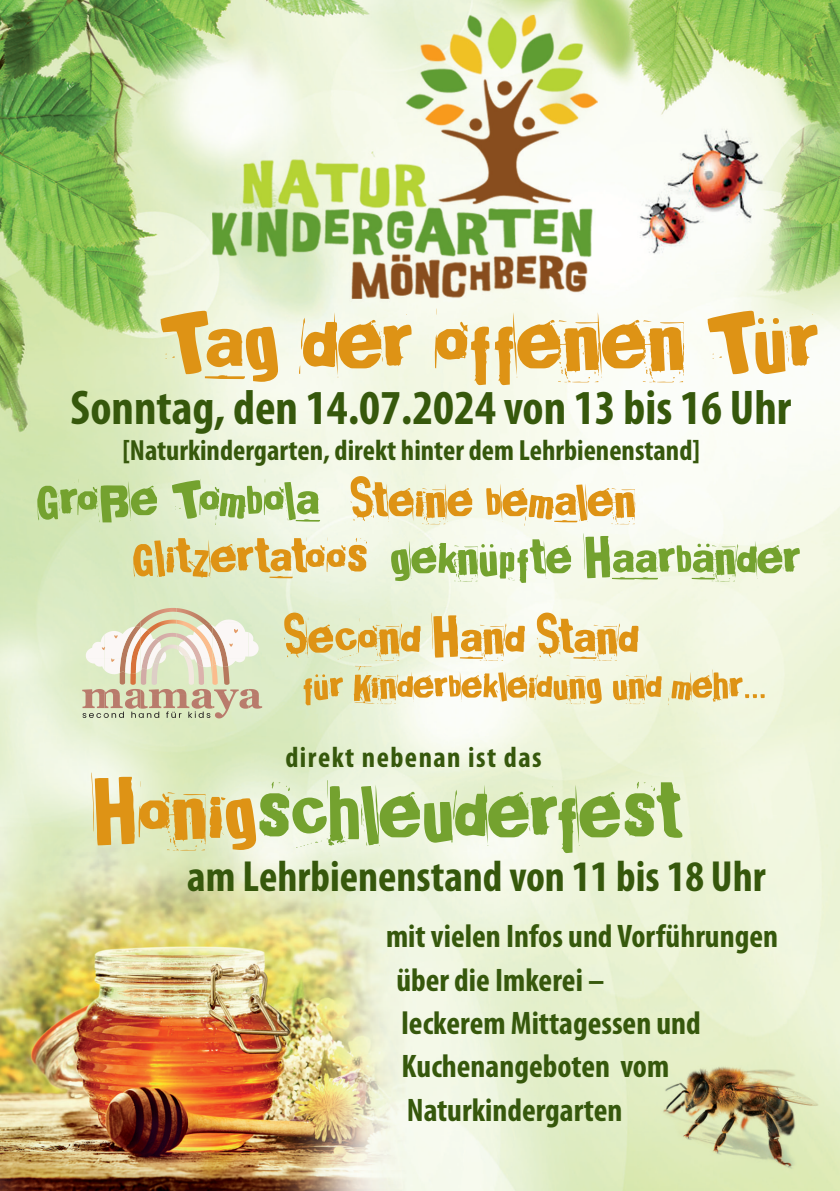
<style>
.page{position:relative;width:840px;height:1191px;background:#fff}
.page>*{position:absolute;margin:0;border:0;box-sizing:border-box;transform-origin:0 0}
.t1{font:108.4px "Broken 15";color:#de9315}
.t2{font:101.8px "Broken 15";color:#74a22f}
.t3{font:65.8px "Broken 15";color:#74a22f}
.t4{font:62.8px/79.4px "Broken 15";color:#de9315;text-align:center}
.t5{font:50px "Broken 15";color:#de9315}
.t6{font:700 condensed 49px "Myriad Pro";color:#36580c}
.t7{font:700 condensed 43.8px "Myriad Pro";color:#36580c}
.t8{font:700 condensed 32.6px "Myriad Pro";color:#36580c}
.t9{font:700 condensed 29.2px "Myriad Pro";color:#36580c}
.t10{font:700 condensed 29.2px "Myriad Pro";letter-spacing:.05em;color:#36580c}
.s1{color:#74a22f}
.s2{color:#de9315}
</style>
<div class="page">
<img style="left:0;top:0;width:839px;height:1191px">
<svg style="left:82px;top:617px;width:180px;height:101px"></svg>
<h1 class="t1" style="left:158px;top:276px;width:662px">Tag der offenen Tür</h1>
<h3 class="t6" style="left:71px;top:389px;width:721px">Sonntag, den 14.07.2024 von 13 bis 16 Uhr</h3>
<p class="t9" style="left:122px;top:439px;width:579px">[Naturkindergarten, direkt hinter dem Lehrbienenstand]</p>
<h3 class="t4" style="left:350px;top:460px;width:287px">Steine bemalen</h3>
<h3 class="t3" style="left:37px;top:459px;width:284px">Große Tombola</h3>
<h3 class="t4" style="left:133px;top:517px;width:669px">Glitzertatoos <span class="s1">geknüpfte Haarbänder<br></span>Second Hand Stand</h3>
<h3 class="t5" style="left:302px;top:655px;width:465px">für Kinderbekleidung und mehr...</h3>
<p class="t10" style="left:285px;top:746px;width:257px">direkt nebenan ist das</p>
<h2 class="t2" style="left:93px;top:750px;width:590px"><span class="s2">Honig</span>schleuderfest</h2>
<h3 class="t7" style="left:187px;top:859px;width:579px">am Lehrbienenstand von 11 bis 18 Uhr</h3>
<p class="t8" style="left:386px;top:924px;width:393px">mit vielen Infos und Vorführungen</p>
<p class="t8" style="left:396px;top:967px;width:209px">über die Imkerei –</p>
<p class="t8" style="left:401px;top:1010px;width:300px">leckerem Mittagessen und</p>
<p class="t8" style="left:401px;top:1054px;width:269px">Kuchenangeboten vom</p>
<p class="t8" style="left:406px;top:1097px;width:217px">Naturkindergarten</p>
</div>
